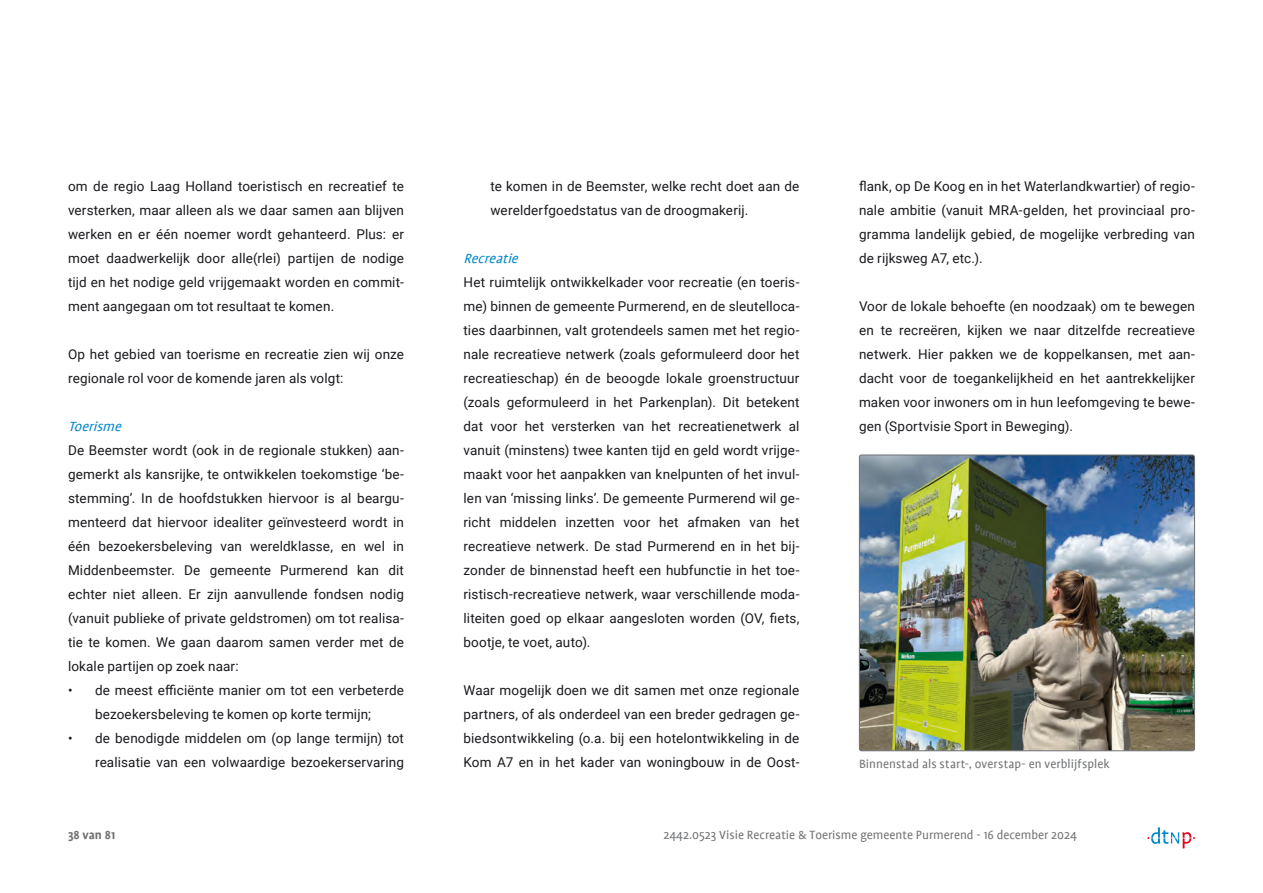
<style>
.page{position:relative;width:1263px;height:893px;background:#fff}
.page>*{position:absolute;margin:0;border:0;box-sizing:border-box;transform-origin:0 0}
.t1{font:italic 15px "Profile";color:#0086c8}
.Standaard{font:13.5px/24px "Roboto";letter-spacing:.01em;color:#1a181c;text-align:justify}
.t2{font:13.5px "Profile";color:#707173}
.t3{font:700 13.5px "Profile";color:#707173}
</style>
<div class="page">
<svg style="left:1147px;top:827px;width:48px;height:21px"></svg>
<img style="left:859px;top:455px;width:334px;height:296px">
<div style="left:859px;top:455px;width:336px;height:296px;border:1px solid #707173;border-radius:2px"></div>
<p class="Standaard" style="left:68px;top:173px;width:337px">om de regio Laag Holland toeristisch en recreatief te versterken, maar alleen als we daar samen aan blijven werken en er één noemer wordt gehanteerd. Plus: er moet daadwerkelijk door alle(rlei) partijen de nodige tijd en het nodige geld vrijgemaakt worden en commit&shy;ment aangegaan om tot resultaat te komen.</p>
<p class="Standaard" style="left:68px;top:341px;width:337px">Op het gebied van toerisme en recreatie zien wij onze regionale rol voor de komende jaren als volgt:</p>
<h3 class="t1" style="left:68px;top:418px;width:58px">Toerisme</h3>
<p class="Standaard" style="left:68px;top:437px;width:337px">De Beemster wordt (ook in de regionale stukken) aan&shy;gemerkt als kansrijke, te ontwikkelen toekomstige ‘be&shy;stemming’. In de hoofdstukken hiervoor is al beargu&shy;menteerd dat hiervoor idealiter geïnvesteerd wordt in één bezoekersbeleving van wereldklasse, en wel in Middenbeemster. De gemeente Purmerend kan dit echter niet alleen. Er zijn aanvullende fondsen nodig (vanuit publieke of private geldstromen) om tot realisa&shy;tie te komen. We gaan daarom samen verder met de lokale partijen op zoek naar:</p>
<p class="Standaard" style="left:68px;top:677px;width:337px;text-align:center">• de meest efficiënte manier om tot een verbeterde bezoekersbeleving te komen op korte termijn;</p>
<p class="Standaard" style="left:68px;top:725px;width:337px;text-align:right">• de benodigde middelen om (op lange termijn) tot realisatie van een volwaardige bezoekerservaring</p>
<p class="Standaard" style="left:490px;top:173px;width:310px">te komen in de Beemster, welke recht doet aan de werelderfgoedstatus van de droogmakerij.</p>
<h3 class="t1" style="left:463px;top:250px;width:60px">Recreatie</h3>
<p class="Standaard" style="left:463px;top:269px;width:337px">Het ruimtelijk ontwikkelkader voor recreatie (en toeris&shy;me) binnen de gemeente Purmerend, en de sleutelloca&shy;ties daarbinnen, valt grotendeels samen met het regio&shy;nale recreatieve netwerk (zoals geformuleerd door het recreatieschap) én de beoogde lokale groenstructuur (zoals geformuleerd in het Parkenplan). Dit betekent dat voor het versterken van het recreatienetwerk al vanuit (minstens) twee kanten tijd en geld wordt vrijge&shy;maakt voor het aanpakken van knelpunten of het invul&shy;len van ‘missing links’. De gemeente Purmerend wil ge&shy;richt middelen inzetten voor het afmaken van het recreatieve netwerk. De stad Purmerend en in het bij&shy;zonder de binnenstad heeft een hubfunctie in het toe&shy;ristisch-recreatieve netwerk, waar verschillende moda&shy;liteiten goed op elkaar aangesloten worden (OV, fiets, bootje, te voet, auto).</p>
<p class="Standaard" style="left:463px;top:677px;width:337px">Waar mogelijk doen we dit samen met onze regionale partners, of als onderdeel van een breder gedragen ge&shy;biedsontwikkeling (o.a. bij een hotelontwikkeling in de Kom A7 en in het kader van woningbouw in de Oost-</p>
<p class="Standaard" style="left:859px;top:173px;width:337px">flank, op De Koog en in het Waterlandkwartier) of regio&shy;nale ambitie (vanuit MRA-gelden, het provinciaal pro&shy;gramma landelijk gebied, de mogelijke verbreding van de rijksweg A7, etc.).</p>
<p class="Standaard" style="left:859px;top:293px;width:337px">Voor de lokale behoefte (en noodzaak) om te bewegen en te recreëren, kijken we naar ditzelfde recreatieve netwerk. Hier pakken we de koppelkansen, met aan&shy;dacht voor de toegankelijkheid en het aantrekkelijker maken voor inwoners om in hun leefomgeving te bewe&shy;gen (Sportvisie Sport in Beweging).</p>
<p class="t2" style="left:859px;top:757px;width:252px">Binnenstad als start-, overstap- en verblijfsplek</p>
<p class="t3" style="left:68px;top:827px;width:49px">38 van 81</p>
<p class="t2" style="left:663px;top:827px;width:415px">2442.0523 Visie Recreatie &amp; Toerisme gemeente Purmerend - 16 december 2024</p>
</div>
